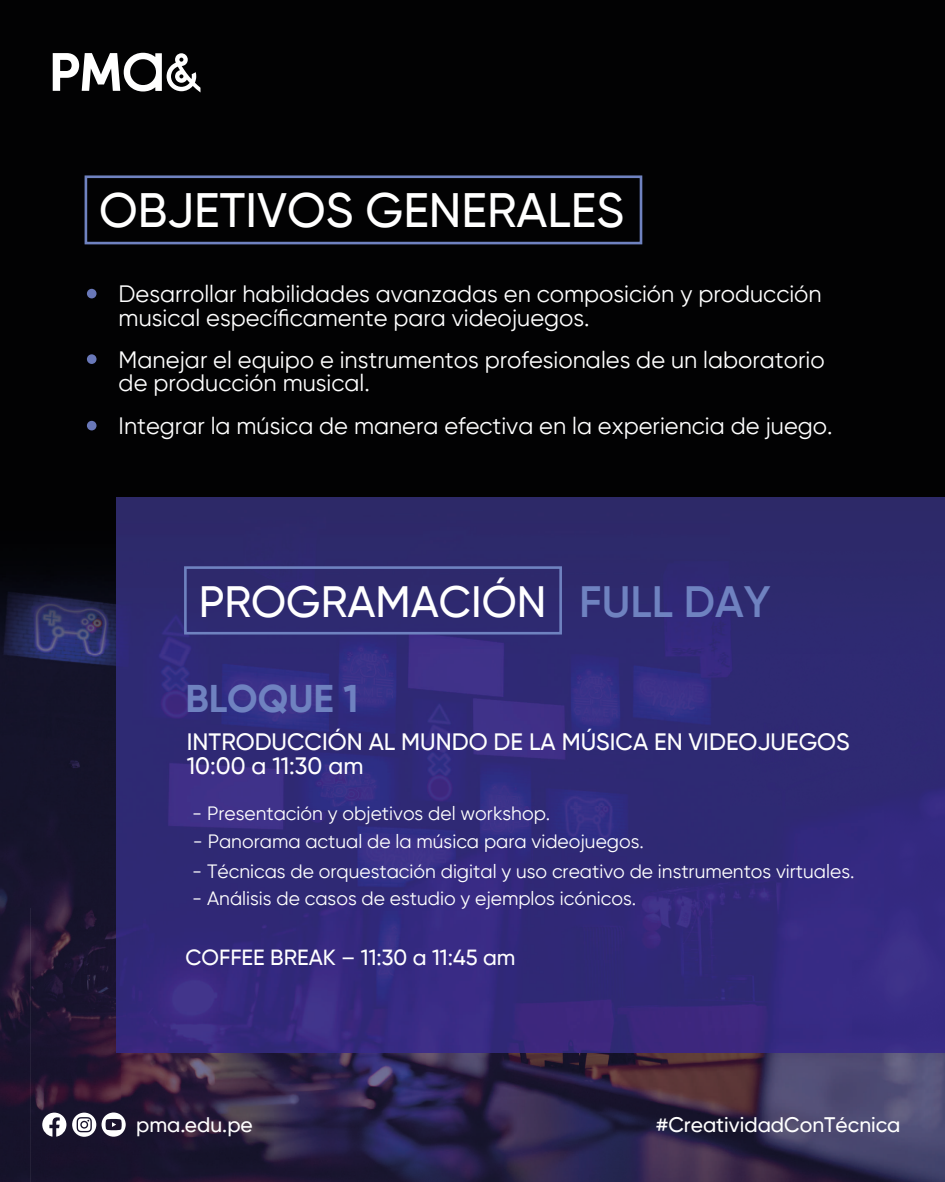
<style>
.page{position:relative;width:945px;height:1182px;background:#fff}
.page>*{position:absolute;margin:0;border:0;box-sizing:border-box;transform-origin:0 0}
.t1{font:500 48.12px "Gilroy";color:#fff}
.t2{font:500 43.75px "Gilroy";color:#fff}
.t3{font:700 38.5px "Gilroy";color:#6f82c0}
.t4{font:23.62px/23.6px "Gilroy";color:#fff}
.t5{font:500 23.62px/24.5px "Gilroy";color:#fff}
.t6{font:500 21.88px "Gilroy";color:#fff}
.t7{font:500 21px "Gilroy";color:#fff}
.t8{font:19.25px "Gilroy";color:#fff}
.s1{font-weight:600;color:#6f82c0}
</style>
<div class="page">
<img style="left:0;top:653px;width:30px;height:528px">
<img style="left:30px;top:653px;width:86px;height:254px">
<img style="left:30px;top:907px;width:92px;height:274px">
<img style="left:122px;top:1052px;width:823px;height:129px">
<div style="left:0;top:0;width:945px;height:486px;background:#020203"></div>
<div style="left:0;top:486px;width:945px;height:24px;background:#020203"></div>
<img style="left:0;top:510px;width:884px;height:143px">
<svg style="left:53px;top:53px;width:147px;height:39px"></svg>
<svg style="left:72px;top:1112px;width:24px;height:24px"></svg>
<svg style="left:102px;top:1112px;width:24px;height:24px"></svg>
<svg style="left:42px;top:1112px;width:24px;height:24px"></svg>
<div style="left:85px;top:175px;width:557px;height:69px;border:3px solid #6f82c0"></div>
<div style="left:87px;top:289px;width:10px;height:9px;background:#6978b9;border-radius:50%"></div>
<div style="left:87px;top:354px;width:10px;height:10px;background:#6978b9;border-radius:50%"></div>
<div style="left:87px;top:421px;width:10px;height:9px;background:#6978b9;border-radius:50%"></div>
<img style="left:116px;top:653px;width:768px;height:399px">
<img style="left:884px;top:510px;width:61px;height:542px">
<div style="left:116px;top:497px;width:829px;height:13px;background:#2d2968"></div>
<div style="left:184px;top:566px;width:378px;height:68px;border:3px solid #6f82c0"></div>
<h1 class="t1" style="left:99px;top:181px;width:527px">OBJETIVOS GENERALES</h1>
<p class="t4" style="left:119px;top:282px;width:705px">Desarrollar habilidades avanzadas en composición y producción musical específicamente para videojuegos.</p>
<p class="t4" style="left:119px;top:347px;width:708px">Manejar el equipo e instrumentos profesionales de un laboratorio de producción musical.</p>
<p class="t4" style="left:119px;top:414px;width:716px">Integrar la música de manera efectiva en la experiencia de juego.</p>
<h2 class="t2" style="left:199px;top:575px;width:573px">PROGRAMACIÓN <span class="s1">FULL DAY</span></h2>
<h3 class="t3" style="left:185px;top:674px;width:175px">BLOQUE 1</h3>
<p class="t5" style="left:187px;top:729px;width:665px">INTRODUCCIÓN AL MUNDO DE LA MÚSICA EN VIDEOJUEGOS<br>10:00 a 11:30 am</p>
<p class="t8" style="left:192px;top:801px;width:360px">- Presentación y objetivos del workshop.</p>
<p class="t8" style="left:193px;top:829px;width:453px">- Panorama actual de la música para videojuegos.</p>
<p class="t8" style="left:192px;top:859px;width:664px">- Técnicas de orquestación digital y uso creativo de instrumentos virtuales.</p>
<p class="t8" style="left:192px;top:886px;width:445px">- Análisis de casos de estudio y ejemplos icónicos.</p>
<p class="t6" style="left:185px;top:943px;width:332px">COFFEE BREAK – 11:30 a 11:45 am</p>
<p class="t7" style="left:136px;top:1111px;width:118px">pma.edu.pe</p>
<p class="t7" style="left:656px;top:1111px;width:246px">#CreatividadConTécnica</p>
</div>
